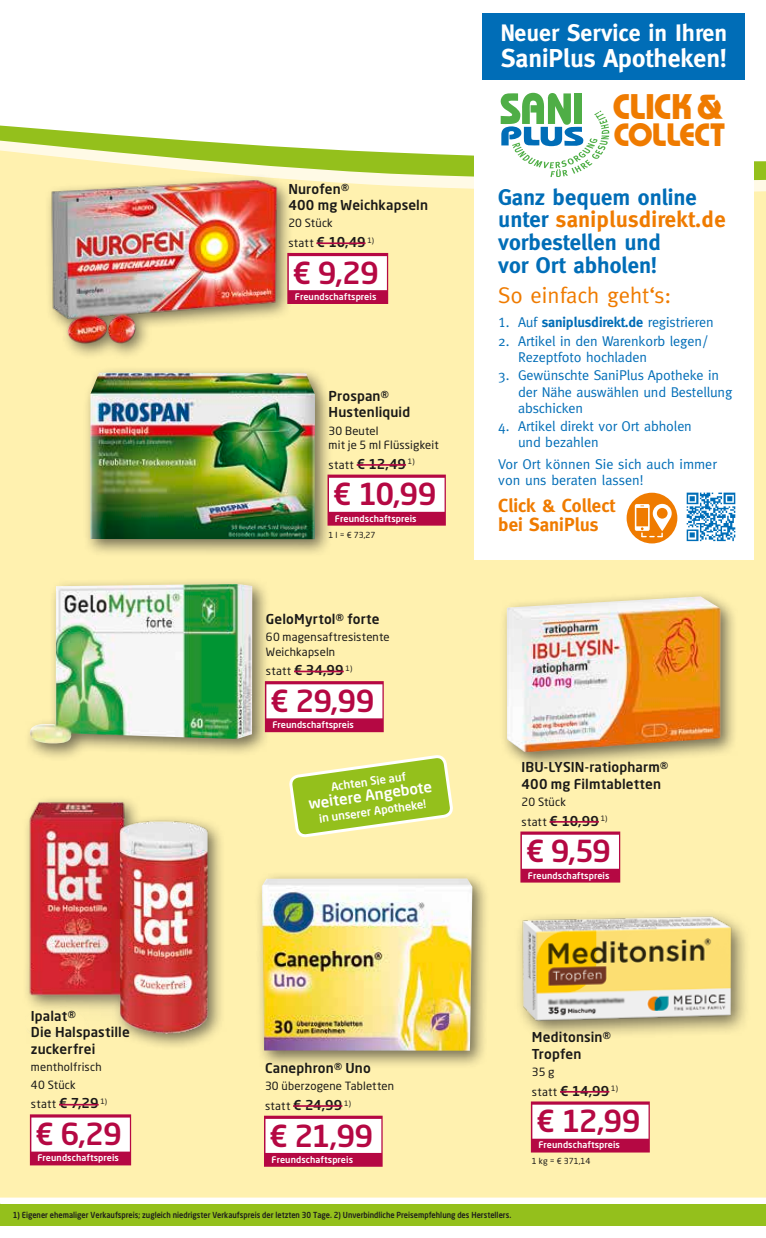
<style>
.page{position:relative;width:766px;height:1238px;background:#fff}
.page>*{position:absolute;margin:0;border:0;box-sizing:border-box;transform-origin:0 0}
.t1{font:700 35.55px "Bauhaus";letter-spacing:-.02em;color:#ef7b00}
.t2{font:700 32.25px "Bauhaus";letter-spacing:-.04em;color:#ef7b00}
._04_Angebotspreis{font:500 30px "Neo Sans Pro";letter-spacing:-.035em;color:#b50843}
.t3{font:700 25.8px "Meta";color:#fff}
.t4{font:700 23.85px "Meta";color:#fff}
.t5{font:700 22.65px/22.6px "Meta";color:#006db7}
.t6{font:22.65px "Meta";color:#ef7b00}
.t7{font:700 18.9px/18.9px "Meta";color:#ef7b00}
.t8{font:500 15px "Neo Sans Pro";color:#fff}
.t9{font:14.1px/16px "Meta";letter-spacing:-.01em;color:#006db7}
.t10{font:700 14.1px "Meta";letter-spacing:-.01em;color:#006db7}
._01_Artikel{font:500 13.5px/16.5px "Neo Sans Pro";letter-spacing:.01em;color:#1a1918}
._03_statt_Preis{font:500 13.5px "Neo Sans Pro";letter-spacing:-.01em;color:#1a1918}
._02_Text{font:11.25px/14.2px "Neo Sans Pro";letter-spacing:.015em;color:#1a1918}
.t11{font:500 11.25px "Neo Sans Pro";color:#fff}
._03_statt_Preis-2{font:11.25px "Neo Sans Pro";letter-spacing:.025em;color:#1a1918}
._07_T_Wirberaten{font:500 9px "Neo Sans Pro";letter-spacing:.01em;color:#fff}
.t12{font:500 8.25px "Neo Sans Pro";color:#1d1d1b;scale:.9 1}
._05_Grundpreis{font:8.25px "Neo Sans Pro";color:#1a1918}
.s1{font-weight:500;font-size:13.5px}
.s2{font-weight:400;font-size:11.25px}
.s3{font-size:34.8px}
.s4{color:#ef7b00}
.s5{font-family:"Meta Caps";font-weight:400}
.s6{font-weight:400}
</style>
<div class="page">
<div style="left:0;top:1203px;width:765px;height:22px;background:#94c01c"></div>
<div style="left:0;top:196px;width:765px;height:1001px;background:#fff1af"></div>
<svg style="left:0;top:125px;width:765px;height:69px"></svg>
<div style="left:474px;top:13px;width:279px;height:547px;background:#fff"></div>
<div style="left:626px;top:492px;width:51px;height:51px;background:#ef7b00;border-radius:50%"></div>
<svg style="left:634px;top:504px;width:37px;height:33px"></svg>
<svg style="left:500px;top:92px;width:109px;height:85px"></svg>
<div style="left:482px;top:13px;width:262px;height:67px;background:#006db7"></div>
<img style="left:686px;top:492px;width:50px;height:50px">
<div style="left:499px;top:589px;width:239px;height:181px;background:#1a1918;opacity:.6"></div>
<img style="left:506px;top:596px;width:214px;height:156px">
<div style="left:520px;top:831px;width:100px;height:51px;background:#b50843"></div>
<div style="left:521px;top:834px;width:97px;height:34px;background:#fff"></div>
<hr style="left:549px;top:821px;width:49px;height:1px;background:#b50843">
<hr style="left:0;top:1094px;width:1px;height:51px;background:#b50843">
<hr style="left:0;top:1098px;width:1px;height:34px;background:#fff">
<div style="left:83px;top:365px;width:250px;height:192px;background:#1a1918;opacity:.6"></div>
<img style="left:90px;top:373px;width:225px;height:166px">
<div style="left:327px;top:474px;width:118px;height:51px;background:#b50843"></div>
<div style="left:329px;top:478px;width:115px;height:34px;background:#fff"></div>
<hr style="left:356px;top:464px;width:50px;height:1px;background:#b50843">
<div style="left:530px;top:1101px;width:119px;height:51px;background:#b50843"></div>
<div style="left:532px;top:1104px;width:116px;height:34px;background:#fff"></div>
<hr style="left:560px;top:1090px;width:49px;height:2px;background:#b50843">
<div style="left:514px;top:908px;width:237px;height:132px;background:#1a1918;opacity:.6"></div>
<img style="left:518px;top:914px;width:215px;height:110px">
<div style="left:23px;top:576px;width:247px;height:185px;background:#1a1918;opacity:.6"></div>
<img style="left:29px;top:584px;width:223px;height:159px">
<div style="left:265px;top:681px;width:118px;height:51px;background:#b50843"></div>
<div style="left:266px;top:684px;width:116px;height:34px;background:#fff"></div>
<hr style="left:294px;top:670px;width:49px;height:2px;background:#b50843">
<div style="left:45px;top:173px;width:249px;height:187px;background:#1a1918;opacity:.6"></div>
<img style="left:43px;top:176px;width:239px;height:170px">
<div style="left:287px;top:253px;width:101px;height:51px;background:#b50843"></div>
<div style="left:289px;top:256px;width:98px;height:34px;background:#fff"></div>
<hr style="left:316px;top:242px;width:49px;height:2px;background:#b50843">
<div style="left:254px;top:871px;width:236px;height:197px;background:#1a1918;opacity:.6"></div>
<img style="left:262px;top:878px;width:210px;height:172px">
<div style="left:264px;top:1115px;width:118px;height:51px;background:#b50843"></div>
<div style="left:265px;top:1118px;width:116px;height:34px;background:#fff"></div>
<hr style="left:293px;top:1105px;width:49px;height:1px;background:#b50843">
<div style="left:22px;top:795px;width:204px;height:258px;background:#1a1918;opacity:.6"></div>
<img style="left:26px;top:798px;width:187px;height:239px">
<div style="left:30px;top:1114px;width:101px;height:51px;background:#b50843"></div>
<div style="left:31px;top:1117px;width:99px;height:34px;background:#fff"></div>
<hr style="left:59px;top:1103px;width:40px;height:2px;background:#b50843">
<svg style="left:290px;top:721px;width:162px;height:150px;background:#d5d579"></svg>
<hr style="left:0;top:273px;width:1px;height:51px;background:#b50843">
<p class="t4" style="left:500px;top:19px;width:228px">Neuer Service in Ihren</p>
<p class="t3" style="left:501px;top:43px;width:227px">SaniPlus Apotheken!</p>
<p class="_01_Artikel" style="left:31px;top:1007px;width:100px">Ipalat®<br>Die Halspastille zuckerfrei</p>
<p class="_02_Text" style="left:31px;top:1059px;width:72px">mentholfrisch</p>
<p class="_02_Text" style="left:31px;top:1077px;width:46px">40 Stück</p>
<p class="_03_statt_Preis-2" style="left:31px;top:1097px;width:78px">statt <span class="s1">€ 7,29</span> <sup>1)</sup></p>
<p class="_04_Angebotspreis" style="left:35px;top:1115px;width:88px">€ 6,29</p>
<p class="_07_T_Wirberaten" style="left:37px;top:1152px;width:83px">Freundschaftspreis</p>
<p class="_01_Artikel" style="left:288px;top:180px;width:141px">Nurofen®<br>400 mg Weichkapseln</p>
<p class="_02_Text" style="left:288px;top:216px;width:46px">20 Stück</p>
<p class="_03_statt_Preis" style="left:288px;top:233px;width:87px"><span class="s2">statt</span> € 10,49 <sup>1)</sup></p>
<p class="_04_Angebotspreis" style="left:292px;top:254px;width:88px">€ 9,29</p>
<p class="_07_T_Wirberaten" style="left:295px;top:291px;width:83px">Freundschaftspreis</p>
<p class="_01_Artikel" style="left:328px;top:387px;width:83px">Prospan®<br>Hustenliquid</p>
<p class="_02_Text" style="left:328px;top:423px;width:112px">30 Beutel<br>mit je 5 ml Flüssigkeit</p>
<p class="_03_statt_Preis" style="left:328px;top:455px;width:87px"><span class="s2">statt</span> € 12,49 <sup>1)</sup></p>
<p class="_04_Angebotspreis" style="left:333px;top:475px;width:105px">€ 10,99</p>
<p class="_07_T_Wirberaten" style="left:335px;top:512px;width:83px">Freundschaftspreis</p>
<p class="_05_Grundpreis" style="left:328px;top:529px;width:48px">1 l = € 73,27</p>
<p class="_01_Artikel" style="left:266px;top:610px;width:115px">GeloMyrtol® forte</p>
<p class="_02_Text" style="left:266px;top:630px;width:125px">60 magensaftresistente<br>Weichkapseln</p>
<p class="_03_statt_Preis" style="left:266px;top:661px;width:88px"><span class="s2">statt</span> € 34,99 <sup>1)</sup></p>
<p class="_04_Angebotspreis" style="left:270px;top:682px;width:106px">€ 29,99</p>
<p class="_07_T_Wirberaten" style="left:272px;top:719px;width:83px">Freundschaftspreis</p>
<p class="t11" style="left:330px;top:779px;width:77px;rotate:-8deg">Achten Sie auf</p>
<p class="t8" style="left:307px;top:794px;width:126px;rotate:-8deg">weitere Angebote</p>
<p class="t11" style="left:318px;top:811px;width:109px;rotate:-8deg">in unserer Apotheke!</p>
<p class="t1" style="left:612px;top:85px;width:112px">CLICK<span class="s3">&amp;</span></p>
<p class="t2" style="left:613px;top:115px;width:113px">COLLECT</p>
<p class="t5" style="left:498px;top:185px;width:229px">Ganz bequem online unter <span class="s4">saniplusdirekt.de </span>vorbestellen und<br>vor Ort abholen!</p>
<p class="t6" style="left:498px;top:282px;width:175px">So einfach geht‘s:</p>
<p class="t10" style="left:498px;top:314px;width:217px"><span class="s5">1.</span> <span class="s6">Auf</span> saniplusdirekt.de <span class="s6">registrieren</span></p>
<p class="t9" style="left:518px;top:332px;width:191px;text-indent:-20px">2. Artikel in den Warenkorb legen/<br>Rezeptfoto hochladen</p>
<p class="t9" style="left:518px;top:367px;width:216px;text-indent:-20px">3. Gewünschte SaniPlus Apotheke in der Nähe auswählen und Bestellung abschicken</p>
<p class="t9" style="left:518px;top:418px;width:175px;text-indent:-20px">4. Artikel direkt vor Ort abholen und bezahlen</p>
<p class="t9" style="left:498px;top:455px;width:220px">Vor Ort können Sie sich auch immer von uns beraten lassen!</p>
<p class="t7" style="left:498px;top:495px;width:118px">Click &amp; Collect bei SaniPlus</p>
<p class="_01_Artikel" style="left:521px;top:758px;width:148px">IBU-LYSIN-ratiopharm®<br>400 mg Filmtabletten</p>
<p class="_02_Text" style="left:521px;top:794px;width:46px">20 Stück</p>
<p class="_03_statt_Preis" style="left:521px;top:812px;width:87px"><span class="s2">statt</span> € 10,99 <sup>1)</sup></p>
<p class="_04_Angebotspreis" style="left:525px;top:832px;width:87px">€ 9,59</p>
<p class="_07_T_Wirberaten" style="left:527px;top:869px;width:83px">Freundschaftspreis</p>
<p class="_01_Artikel" style="left:265px;top:1059px;width:107px">Canephron® Uno</p>
<p class="_02_Text" style="left:265px;top:1078px;width:130px">30 überzogene Tabletten</p>
<p class="_03_statt_Preis" style="left:265px;top:1096px;width:87px"><span class="s2">statt</span> € 24,99 <sup>1)</sup></p>
<p class="_04_Angebotspreis" style="left:269px;top:1116px;width:106px">€ 21,99</p>
<p class="_07_T_Wirberaten" style="left:271px;top:1153px;width:83px">Freundschaftspreis</p>
<p class="_01_Artikel" style="left:532px;top:1028px;width:80px">Meditonsin®<br>Tropfen</p>
<p class="_02_Text" style="left:532px;top:1064px;width:24px">35 g</p>
<p class="_03_statt_Preis" style="left:532px;top:1081px;width:87px"><span class="s2">statt</span> € 14,99 <sup>1)</sup></p>
<p class="_04_Angebotspreis" style="left:536px;top:1102px;width:106px">€ 12,99</p>
<p class="_07_T_Wirberaten" style="left:538px;top:1139px;width:83px">Freundschaftspreis</p>
<p class="_05_Grundpreis" style="left:532px;top:1156px;width:60px">1 kg = € 371,14</p>
<p class="t12" style="left:13px;top:1209px;width:555px">1) Eigener ehemaliger Verkaufspreis; zugleich niedrigster Verkaufspreis der letzten 30 Tage. 2) Unverbindliche Preisempfehlung des Herstellers.</p>
</div>
